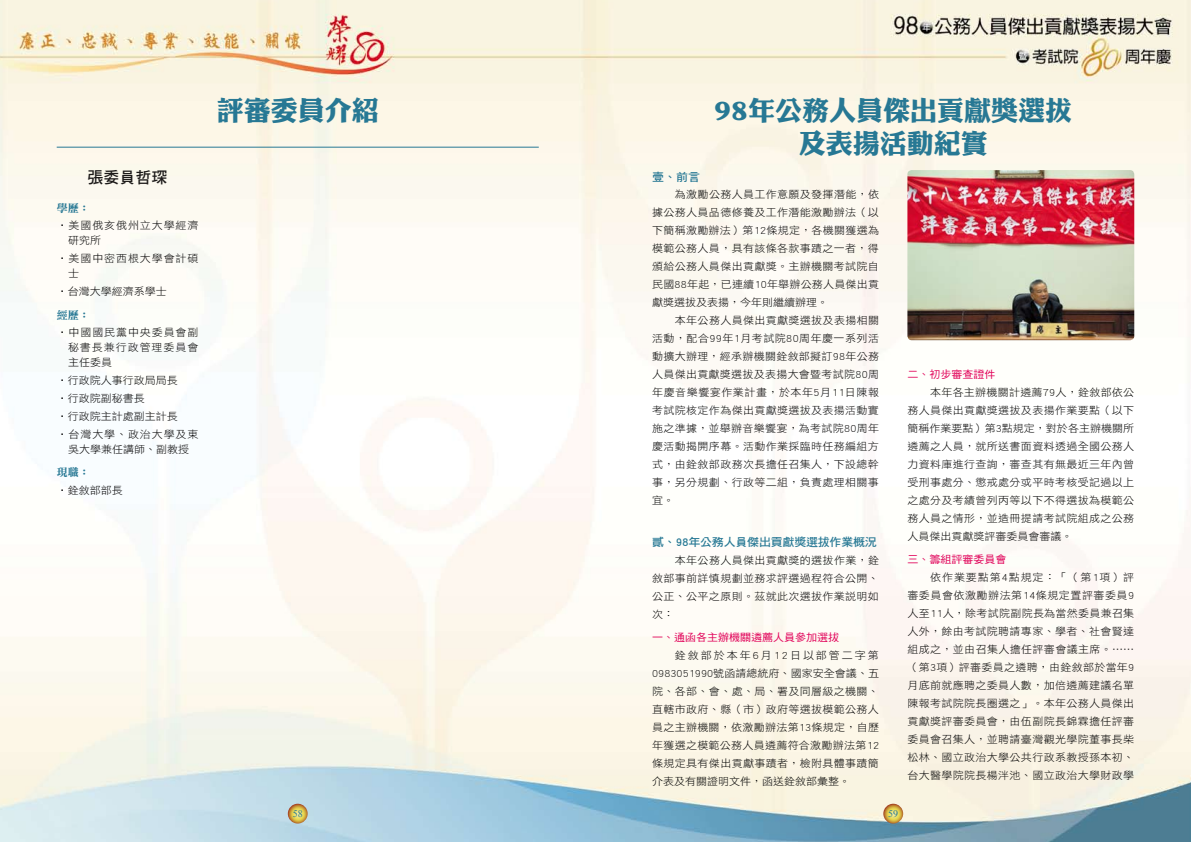
<style>
.page{position:relative;width:1191px;height:842px;background:#fff}
.page>*{position:absolute;margin:0;border:0;box-sizing:border-box;transform-origin:0 0}
.t1{font:27px/32.4px "DF Li King Hei Std W8";color:#277894;text-align:center}
.t2{font:16px "DF Hei Std W7";color:#1b1918}
.t3{font:11.4px "DF Hei Std W7";letter-spacing:-.02em;color:#277894;scale:1.05 1}
.t4{font:11px "DF Li Song Std W7";color:#277894}
.t5{font:10.4px/18px "DF Hei Std W3";letter-spacing:.03em;color:#000;text-align:justify;scale:1.05 1}
.t6{font:10.4px/17.8px "DF Hei Std W3";color:#000;scale:1.05 1}
.t7{font:10.4px "DF Hei Std W5";color:#e10058;scale:1.05 1}
.t8{font:10.4px/15px "DF Hei Std W3";letter-spacing:.08em;color:#000;scale:1.05 1}
.t9{font:10px "Times New Roman";color:#277894}
</style>
<div class="page">
<img style="left:0;top:0;width:1191px;height:842px">
<svg style="left:288px;top:804px;width:20px;height:19px"></svg>
<svg style="left:883px;top:804px;width:20px;height:19px"></svg>
<hr style="left:57px;top:147px;width:482px;height:1px;background:#277894">
<img style="left:907px;top:170px;width:227px;height:170px">
<h2 class="t2" style="left:88px;top:169px;width:81px">張委員哲琛</h2>
<p class="t4" style="left:57px;top:202px;width:35px">學歷：</p>
<p class="t8" style="left:68px;top:218px;width:126px;text-indent:-11px">‧美國俄亥俄州立大學經濟研究所</p>
<p class="t8" style="left:68px;top:251px;width:126px;text-indent:-11px">‧美國中密西根大學會計碩士</p>
<p class="t6" style="left:57px;top:282px;width:106px">‧台灣大學經濟系學士</p>
<p class="t4" style="left:57px;top:309px;width:35px">經歷：</p>
<p class="t5" style="left:68px;top:325px;width:126px;line-height:15px;text-indent:-11px">‧中國國民黨中央委員會副秘書長兼行政管理委員會主任委員</p>
<p class="t6" style="left:57px;top:371px;width:136px">‧行政院人事行政局局長<br>‧行政院副秘書長<br>‧行政院主計處副主計長<br>‧台灣大學、政治大學及東</p>
<p class="t6" style="left:68px;top:440px;width:117px">吳大學兼任講師、副教授</p>
<p class="t4" style="left:57px;top:466px;width:35px">現職：</p>
<p class="t5" style="left:57px;top:481px;width:64px">‧銓敘部部長</p>
<h1 class="t1" style="left:217px;top:94px;width:164px">評審委員介紹</h1>
<h1 class="t1" style="left:714px;top:94px;width:359px">98年公務人員傑出貢獻獎選拔及表揚活動紀實</h1>
<p class="t3" style="left:652px;top:170px;width:47px">壹、前言</p>
<p class="t5" style="left:652px;top:185px;width:218px;text-indent:23px">為激勵公務人員工作意願及發揮潛能，依據公務人員品德修養及工作潛能激勵辦法（以下簡稱激勵辦法）第12條規定，各機關獲選為模範公務人員，具有該條各款事蹟之一者，得頒給公務人員傑出貢獻獎。主辦機關考試院自民國88年起，已連續10年舉辦公務人員傑出貢獻獎選拔及表揚，今年則繼續辦理。</p>
<p class="t5" style="left:652px;top:311px;width:218px;text-indent:23px">本年公務人員傑出貢獻獎選拔及表揚相關活動，配合99年1月考試院80周年慶一系列活動擴大辦理，經承辦機關銓敘部擬訂98年公務人員傑出貢獻獎選拔及表揚大會暨考試院80周年慶音樂饗宴作業計畫，於本年5月11日陳報考試院核定作為傑出貢獻獎選拔及表揚活動實施之準據，並舉辦音樂饗宴，為考試院80周年慶活動揭開序幕。活動作業採臨時任務編組方式，由銓敘部政務次長擔任召集人，下設總幹事，另分規劃、行政等二組，負責處理相關事宜。</p>
<p class="t3" style="left:652px;top:536px;width:215px">貳、98年公務人員傑出貢獻獎選拔作業概況</p>
<p class="t5" style="left:652px;top:551px;width:218px;text-indent:23px">本年公務人員傑出貢獻獎的選拔作業，銓敘部事前詳慎規劃並務求評選過程符合公開、公正、公平之原則。茲就此次選拔作業說明如次：</p>
<p class="t7" style="left:652px;top:632px;width:180px">一、通函各主辦機關遴薦人員參加選拔</p>
<p class="t5" style="left:652px;top:646px;width:218px;text-indent:23px">銓敘部於本年6月12日以部管二字第0983051990號函請總統府、國家安全會議、五院、各部、會、處、局、署及同層級之機關、直轄市政府、縣（市）政府等選拔模範公務人員之主辦機關，依激勵辦法第13條規定，自歷年獲選之模範公務人員遴薦符合激勵辦法第12條規定具有傑出貢獻事蹟者，檢附具體事蹟簡介表及有關證明文件，函送銓敘部彙整。</p>
<p class="t7" style="left:907px;top:368px;width:85px">二、初步審查證件</p>
<p class="t5" style="left:907px;top:383px;width:217px;text-indent:23px">本年各主辦機關計遴薦79人，銓敘部依公務人員傑出貢獻獎選拔及表揚作業要點（以下簡稱作業要點）第3點規定，對於各主辦機關所遴薦之人員，就所送書面資料透過全國公務人力資料庫進行查詢，審查其有無最近三年內曾受刑事處分、懲戒處分或平時考核受記過以上之處分及考績曾列丙等以下不得選拔為模範公務人員之情形，並造冊提請考試院組成之公務人員傑出貢獻獎評審委員會審議。</p>
<p class="t7" style="left:907px;top:554px;width:96px">三、籌組評審委員會</p>
<p class="t5" style="left:907px;top:568px;width:218px;text-indent:23px">依作業要點第4點規定：「（第1項）評審委員會依激勵辦法第14條規定置評審委員9人至11人，除考試院副院長為當然委員兼召集人外，餘由考試院聘請專家、學者、社會賢達組成之，並由召集人擔任評審會議主席。……（第3項）評審委員之遴聘，由銓敘部於當年9月底前就應聘之委員人數，加倍遴薦建議名單陳報考試院院長圈選之」。本年公務人員傑出貢獻獎評審委員會，由伍副院長錦霖擔任評審委員會召集人，並聘請臺灣觀光學院董事長柴松林、國立政治大學公共行政系教授孫本初、台大醫學院院長楊泮池、國立政治大學財政學</p>
<p class="t9" style="left:293px;top:807px;width:11px">58</p>
<p class="t9" style="left:888px;top:807px;width:11px">59</p>
</div>
